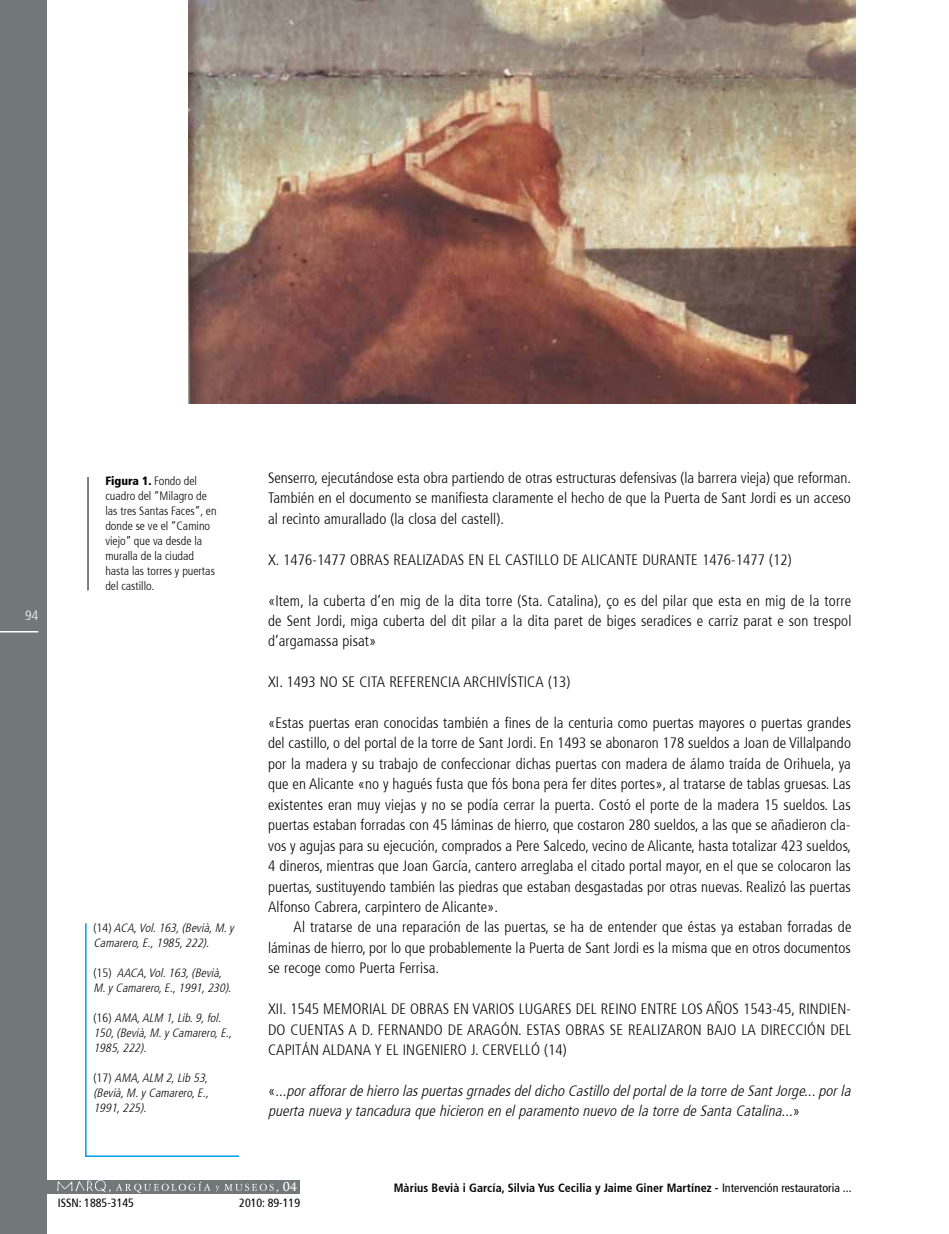
<style>
.page{position:relative;width:949px;height:1234px;background:#fff}
.page>*{position:absolute;margin:0;border:0;box-sizing:border-box;transform-origin:0 0}
.t1{font:300 condensed 15px/20.4px "Frutiger 47";letter-spacing:.005em;color:#000;text-align:justify}
.t2{font:italic 300 condensed 15px/20.4px "Frutiger 47";color:#000}
.t3{font:300 condensed 13.5px "Frutiger 47";color:#fff}
.t4{font:italic 300 condensed 12px/15px "Frutiger 47";color:#000}
.t5{font:300 condensed 12px/15px "Frutiger 47";color:#000}
.t6{font:700 condensed 12px "Frutiger 67";letter-spacing:.005em;color:#000}
.t7{font:condensed 12px "Frutiger 57";color:#000}
.t8{font:900 condensed 12px "Frutiger 77";color:#000}
.t9{font:700 12px "Trajan Pro";color:#fff}
.s1{font-family:"Frutiger 47";font-weight:300}
.s2{font-style:normal}
.s3{font-family:"Frutiger 57";font-weight:400}
</style>
<div class="page">
<div style="left:0;top:0;width:47px;height:1233px;background:#72787a"></div>
<hr style="left:0;top:631px;width:38px;height:1px;background:#fff">
<div style="left:47px;top:1179px;width:252px;height:14px;background:#72787a"></div>
<img style="left:56px;top:1179px;width:55px;height:13px">
<svg style="left:115px;top:1181px;width:95px;height:11px"></svg>
<svg style="left:216px;top:1183px;width:57px;height:7px"></svg>
<svg style="left:85px;top:923px;width:155px;height:234px"></svg>
<img style="left:189px;top:0;width:666px;height:403px">
<hr style="left:88px;top:477px;width:1px;height:113px;background:#000">
<p class="t3" style="left:25px;top:607px;width:15px">94</p>
<p class="t8" style="left:105px;top:473px;width:93px">Figura 1. <span class="s1">Fondo del</span></p>
<p class="t5" style="left:105px;top:488px;width:113px">cuadro del “Milagro de las tres Santas Faces”, en donde se ve el “Camino viejo” que va desde la muralla de la ciudad hasta las torres y puertas del castillo.</p>
<p class="t4" style="left:93px;top:920px;width:145px"><span class="s2">( 1 4 )</span> ACA,Vol.163,(Bevià,M.y<br>Camarero,E.,1985,222).</p>
<p class="t4" style="left:93px;top:965px;width:142px"><span class="s2">( 1 5 )</span> AACA,Vol.163,(Bevià,<br>M.yCamarero,E.,1991,230).</p>
<p class="t4" style="left:93px;top:1010px;width:143px"><span class="s2">( 1 6 )</span> AMA,ALM 1,Lib.9,fol.<br>150,(Bevià,M.yCamarero,E.,<br>1985,222).</p>
<p class="t4" style="left:93px;top:1070px;width:120px;text-align:justify"><span class="s2">( 1 7 )</span> AMA,ALM 2,Lib 53, (Bevià,M.yCamarero,E., 1991,225).</p>
<p class="t1" style="left:268px;top:467px;width:584px">Senserro, ejecutándose esta obra partiendo de otras estructuras defensivas (la barrera vieja) que reforman.<br>También en el documento se manifiesta claramente el hecho de que la Puerta de Sant Jordi es un acceso al recinto amurallado (la closa del castell).</p>
<p class="t1" style="left:268px;top:549px;width:525px">X. 1476-1477 OBRAS REALIZADAS EN EL CASTILLO DE ALICANTE DURANTE 1476-1477 (12)</p>
<p class="t1" style="left:268px;top:590px;width:584px">«Item, la cuberta d’en mig de la dita torre (Sta. Catalina), ço es del pilar que esta en mig de la torre de Sent Jordi, miga cuberta del dit pilar a la dita paret de biges seradices e carriz parat e son trespol d’argamassa pisat»</p>
<p class="t1" style="left:268px;top:672px;width:304px">XI. 1493 NO SE CITA REFERENCIA ARCHIVÍSTICA (13)</p>
<p class="t1" style="left:268px;top:712px;width:584px">«Estas puertas eran conocidas también a fines de la centuria como puertas mayores o puertas grandes del castillo, o del portal de la torre de Sant Jordi. En 1493 se abonaron 178 sueldos a Joan de Villalpando por la madera y su trabajo de confeccionar dichas puertas con madera de álamo traída de Orihuela, ya que en Alicante «no y hagués fusta que fós bona pera fer dites portes», al tratarse de tablas gruesas. Las existentes eran muy viejas y no se podía cerrar la puerta. Costó el porte de la madera 15 sueldos. Las puertas estaban forradas con 45 láminas de hierro, que costaron 280 sueldos, a las que se añadieron cla&shy;vos y agujas para su ejecución, comprados a Pere Salcedo, vecino de Alicante, hasta totalizar 423 sueldos, 4 dineros, mientras que Joan García, cantero arreglaba el citado portal mayor, en el que se colocaron las puertas, sustituyendo también las piedras que estaban desgastadas por otras nuevas. Realizó las puertas Alfonso Cabrera, carpintero de Alicante».</p>
<p class="t1" style="left:268px;top:916px;width:584px;text-indent:26px">Al tratarse de una reparación de las puertas, se ha de entender que éstas ya estaban forradas de láminas de hierro, por lo que probablemente la Puerta de Sant Jordi es la misma que en otros documentos se recoge como Puerta Ferrisa.</p>
<p class="t1" style="left:268px;top:998px;width:584px">XII. 1545 MEMORIAL DE OBRAS EN VARIOS LUGARES DEL REINO ENTRE LOS AÑOS 1543-45, RINDIEN-DO CUENTAS A D. FERNANDO DE ARAGÓN. ESTAS OBRAS SE REALIZARON BAJO LA DIRECCIÓN DEL CAPITÁN ALDANA Y EL INGENIERO J. CERVELLÓ (14)</p>
<p class="t2" style="left:268px;top:1080px;width:587px"><span class="s2">« . . .</span> porafforardehierro laspuertasgrnadesdeldicho Castillo delportaldela torredeSantJorge...porla puerta nueva ytancadura quehicieron en elparamento nuevo dela torredeSanta Catalina.<span class="s2">. . »</span></p>
<p class="t9" style="left:108px;top:1178px;width:4px">,</p>
<p class="t9" style="left:276px;top:1178px;width:23px">, 04</p>
<p class="t6" style="left:393px;top:1180px;width:459px">Màrius Bevià i García, Silvia Yus Cecilia y Jaime Giner Martínez - <span class="s3">Intervención restauratoria ...</span></p>
<p class="t7" style="left:58px;top:1195px;width:78px">ISSN: 1885-3145</p>
<p class="t7" style="left:239px;top:1195px;width:62px">2010: 89-119</p>
</div>
